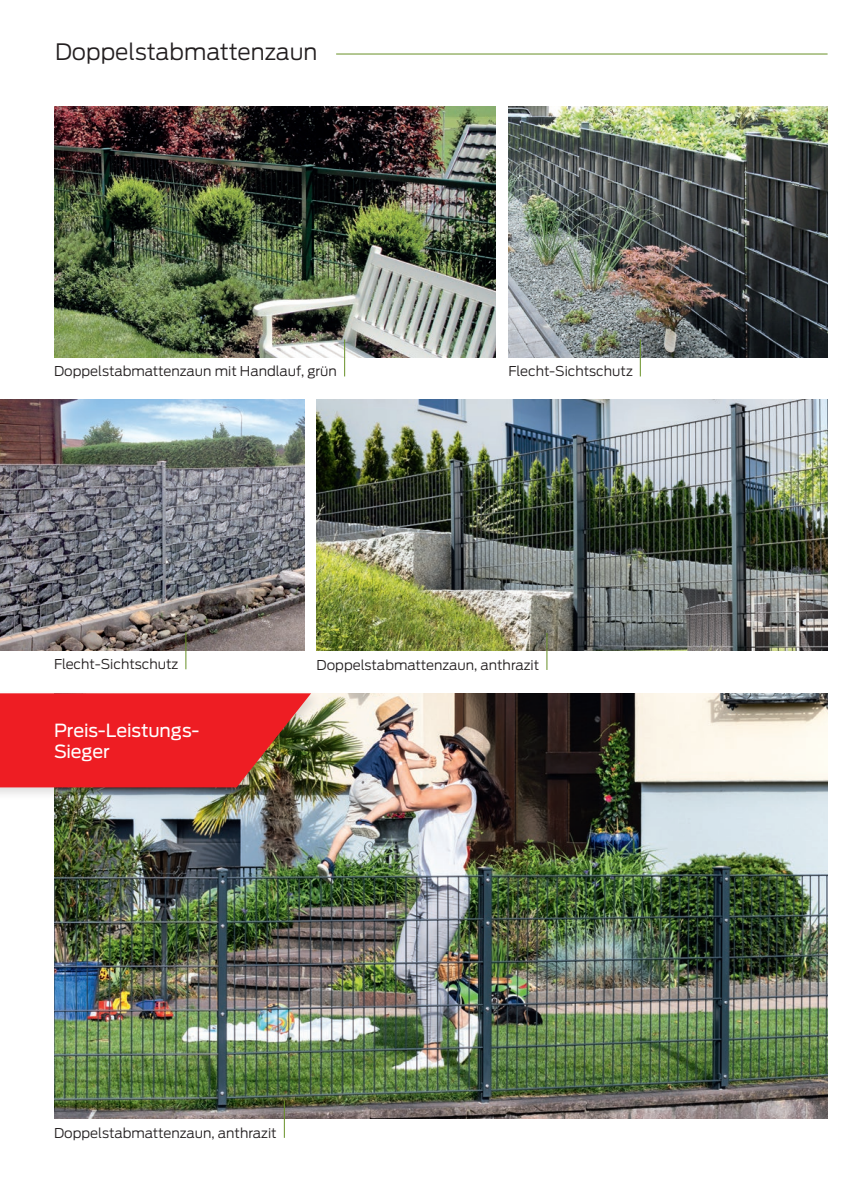
<style>
.page{position:relative;width:851px;height:1191px;background:#fff}
.page>*{position:absolute;margin:0;border:0;box-sizing:border-box;transform-origin:0 0}
.t1{font:300 22.5px "Antenna";color:#231f20}
.t2{font:18px/21.6px "Antenna";letter-spacing:-.005em;color:#fff}
.t3{font:300 13.5px "Antenna";color:#231f20}
</style>
<div class="page">
<hr style="left:336px;top:54px;width:491px;height:1px;background:#689027">
<img style="left:54px;top:106px;width:441px;height:251px">
<img style="left:508px;top:106px;width:319px;height:251px">
<hr style="left:344px;top:339px;width:1px;height:37px;background:#689027">
<hr style="left:639px;top:339px;width:1px;height:37px;background:#689027">
<img style="left:316px;top:400px;width:511px;height:251px">
<img style="left:0;top:400px;width:304px;height:251px">
<hr style="left:185px;top:632px;width:1px;height:37px;background:#689027">
<hr style="left:546px;top:633px;width:1px;height:37px;background:#689027">
<img style="left:54px;top:693px;width:773px;height:425px">
<div style="left:0;top:688px;width:323px;height:113px;background:#231f20;opacity:.15"></div>
<svg style="left:0;top:693px;width:311px;height:94px;background:#dd2727"></svg>
<hr style="left:284px;top:1100px;width:1px;height:37px;background:#689027">
<h1 class="t1" style="left:55px;top:38px;width:264px">Doppelstabmattenzaun</h1>
<p class="t3" style="left:54px;top:363px;width:284px">Doppelstabmattenzaun mit Handlauf, grün</p>
<p class="t3" style="left:508px;top:363px;width:126px">Flecht-Sichtschutz</p>
<p class="t3" style="left:54px;top:656px;width:126px">Flecht-Sichtschutz</p>
<p class="t3" style="left:316px;top:657px;width:224px">Doppelstabmattenzaun, anthrazit</p>
<h2 class="t2" style="left:54px;top:719px;width:147px">Preis-Leistungs-<br>Sieger</h2>
<p class="t3" style="left:54px;top:1124px;width:224px">Doppelstabmattenzaun, anthrazit</p>
</div>
